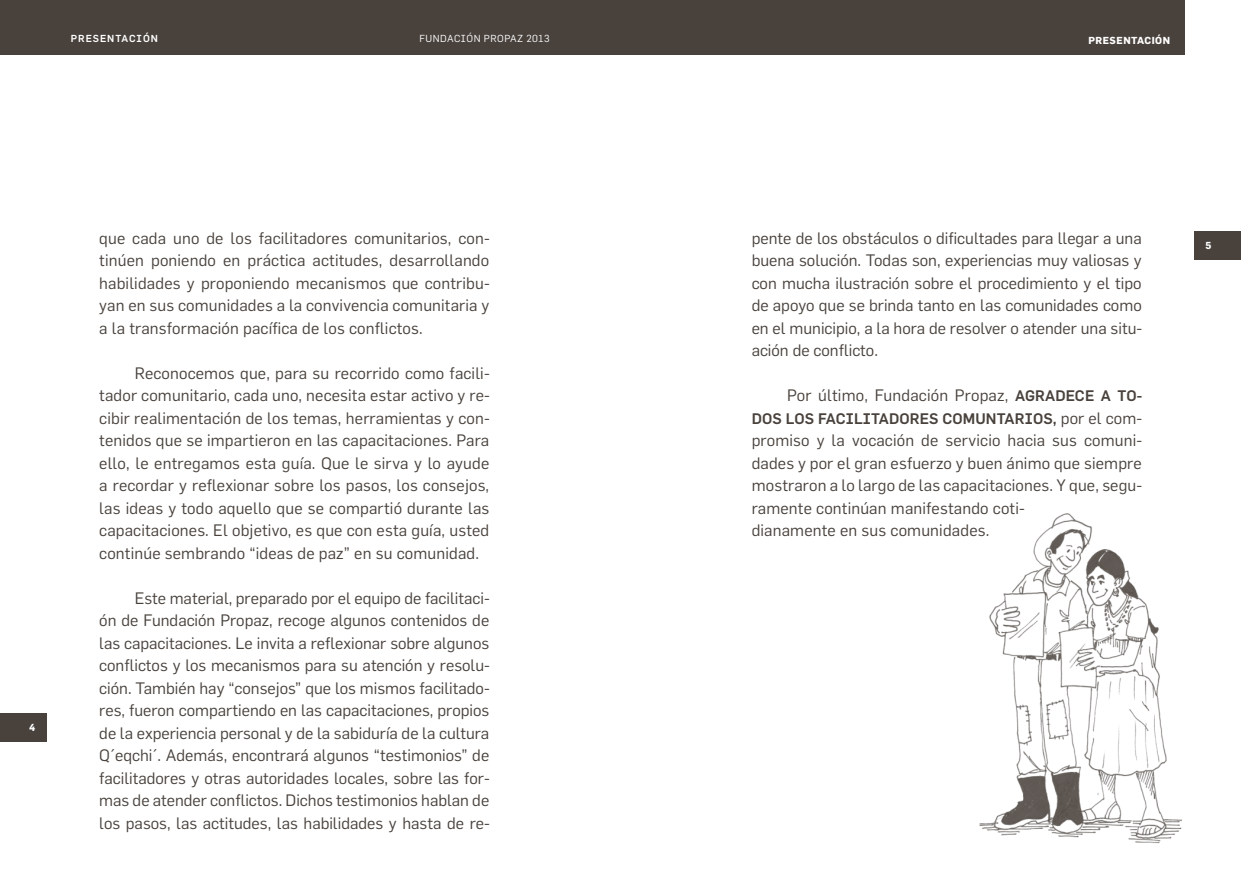
<style>
.page{position:relative;width:1241px;height:886px;background:#fff}
.page>*{position:absolute;margin:0;border:0;box-sizing:border-box;transform-origin:0 0}
.t1{font:16.25px/22.5px "Flama";letter-spacing:.01em;color:#48413c;text-align:justify}
.t2{font:500 15px "Flama";letter-spacing:.01em;color:#48413c}
.t3{font:10px "Flama";letter-spacing:.05em;color:#fff}
.t4{font:700 10px "Flama";letter-spacing:.05em;color:#fff}
.t5{font:500 10px "Flama";letter-spacing:.1em;color:#fff}
.s1{font-weight:500;font-size:15px}
.s2{font-weight:400;font-size:16.25px}
</style>
<div class="page">
<img style="left:979px;top:513px;width:203px;height:331px">
<div style="left:0;top:713px;width:46px;height:28px;background:#48413c"></div>
<div style="left:1194px;top:231px;width:46px;height:29px;background:#48413c"></div>
<div style="left:0;top:0;width:1183px;height:55px;background:#48413c"></div>
<p class="t5" style="left:71px;top:32px;width:89px">PRESENTACIÓN</p>
<p class="t3" style="left:419px;top:32px;width:131px">Fundación Propaz 2013</p>
<p class="t4" style="left:1088px;top:35px;width:83px">PRESENTACIÓN</p>
<p class="t4" style="left:29px;top:722px;width:8px">4</p>
<p class="t1" style="left:99px;top:226px;width:392px">que cada uno de los facilitadores comunitarios, con&shy;tinúen poniendo en práctica actitudes, desarrollando habilidades y proponiendo mecanismos que contribu&shy;yan en sus comunidades a la convivencia comunitaria y a la transformación pacífica de los conflictos.</p>
<p class="t1" style="left:99px;top:361px;width:392px;text-indent:35px">Reconocemos que, para su recorrido como facili&shy;tador comunitario, cada uno, necesita estar activo y re&shy;cibir realimentación de los temas, herramientas y con&shy;tenidos que se impartieron en las capacitaciones. Para ello, le entregamos esta guía. Que le sirva y lo ayude a recordar y reflexionar sobre los pasos, los consejos, las ideas y todo aquello que se compartió durante las capacitaciones. El objetivo, es que con esta guía, usted continúe sembrando “ideas de paz” en su comunidad.</p>
<p class="t1" style="left:99px;top:586px;width:392px;text-indent:35px">Este material, preparado por el equipo de facilitaci&shy;ón de Fundación Propaz, recoge algunos contenidos de las capacitaciones. Le invita a reflexionar sobre algunos conflictos y los mecanismos para su atención y resolu&shy;ción. También hay “consejos” que los mismos facilitado&shy;res, fueron compartiendo en las capacitaciones, propios de la experiencia personal y de la sabiduría de la cultura Q´eqchi´. Además, encontrará algunos “testimonios” de facilitadores y otras autoridades locales, sobre las for&shy;mas de atender conflictos. Dichos testimonios hablan de los pasos, las actitudes, las habilidades y hasta de re-</p>
<p class="t1" style="left:751px;top:227px;width:392px">pente de los obstáculos o dificultades para llegar a una buena solución. Todas son, experiencias muy valiosas y con mucha ilustración sobre el procedimiento y el tipo de apoyo que se brinda tanto en las comunidades como en el municipio, a la hora de resolver o atender una situ&shy;ación de conflicto.</p>
<p class="t1" style="left:787px;top:384px;width:356px">Por último, Fundación Propaz, <span class="s1">AGRADECE A TO-</span></p>
<p class="t2" style="left:751px;top:410px;width:392px">DOS LOS FACILITADORES COMUNTARIOS, <span class="s2">por el com-</span></p>
<p class="t1" style="left:751px;top:429px;width:392px;text-align:left">promiso y la vocación de servicio hacia sus comuni&shy;dades y por el gran esfuerzo y buen ánimo que siempre mostraron a lo largo de las capacitaciones. Y que, segu&shy;ramente continúan manifestando coti-<br>dianamente en sus comunidades.</p>
<p class="t4" style="left:1205px;top:240px;width:7px">5</p>
</div>
